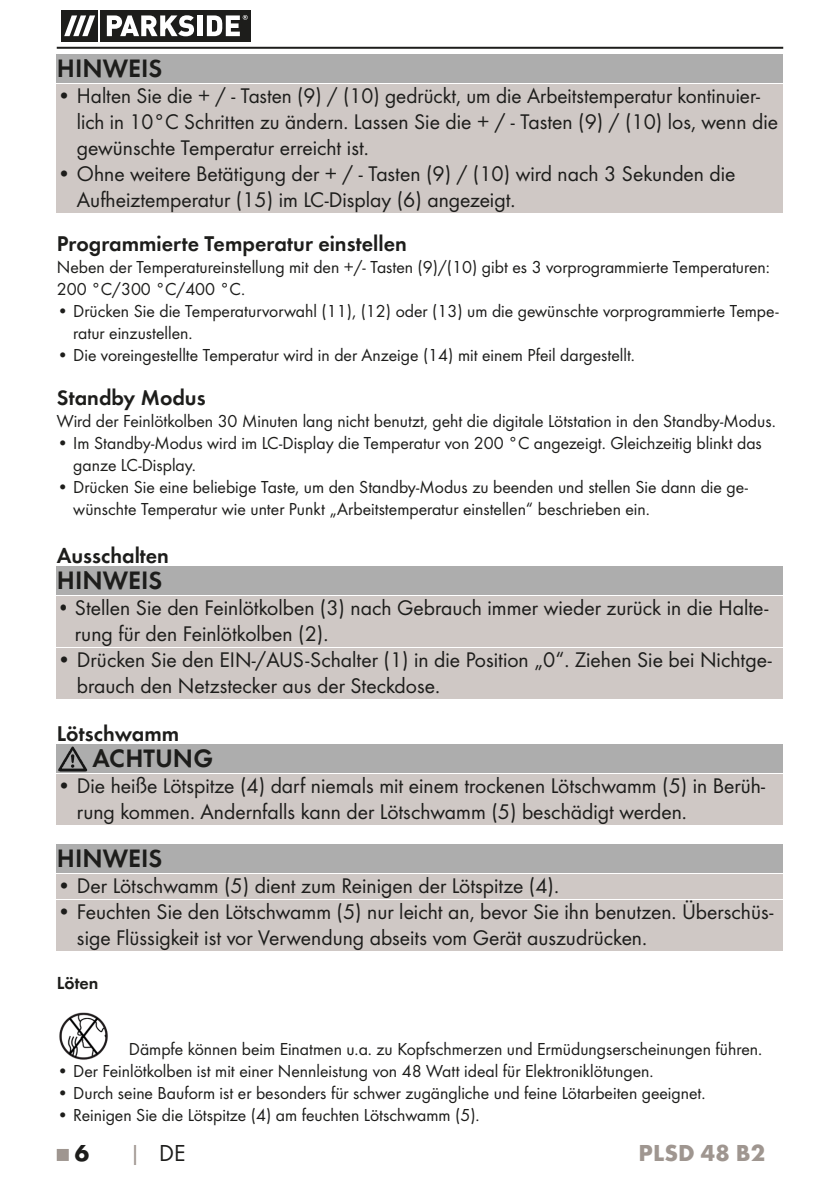
<style>
.page{position:relative;width:840px;height:1191px;background:#fff}
.page>*{position:absolute;margin:0;border:0;box-sizing:border-box;transform-origin:0 0}
.t1{font:26px "Futura Dem";color:#1d1d1b}
.t2{font:700 24px "Futura";color:#9f9690}
.t3{font:24px "Futura Boo";color:#1d1d1b}
.t4{font:700 24px "Futura";color:#1d1d1b}
.t5{font:22px/26px "Futura Boo";color:#1d1d1b}
.t6{font:22px/26px "Futura Boo";color:#1d1d1b;scale:.9 1}
.t7{font:22px "Futura Dem";color:#1d1d1b}
.t8{font:18px/22px "Futura Boo";color:#1d1d1b}
.t9{font:18px "Futura Dem";letter-spacing:.005em;color:#1d1d1b}
.s1{color:#9f9690}
</style>
<div class="page">
<hr style="left:57px;top:47px;width:725px;height:2px;background:#1d1d1b">
<svg style="left:61px;top:10px;width:190px;height:32px"></svg>
<div style="left:61px;top:10px;width:37px;height:31px;background:#1d1d1b"></div>
<div style="left:100px;top:10px;width:150px;height:31px;background:#1d1d1b"></div>
<svg style="left:64px;top:15px;width:31px;height:21px"></svg>
<svg style="left:107px;top:15px;width:87px;height:21px"></svg>
<div style="left:197px;top:15px;width:5px;height:21px;background:#fff"></div>
<svg style="left:207px;top:15px;width:40px;height:21px"></svg>
<div style="left:57px;top:1149px;width:12px;height:12px;background:#9f9690"></div>
<div style="left:57px;top:54px;width:725px;height:29px;background:#adadad"></div>
<div style="left:57px;top:84px;width:725px;height:77px;background:#cfc8c5"></div>
<div style="left:57px;top:152px;width:725px;height:61px;background:#cfc8c5"></div>
<div style="left:57px;top:566px;width:725px;height:29px;background:#adadad"></div>
<div style="left:57px;top:596px;width:725px;height:51px;background:#cfc8c5"></div>
<div style="left:57px;top:648px;width:725px;height:51px;background:#cfc8c5"></div>
<div style="left:57px;top:744px;width:725px;height:29px;background:#adadad"></div>
<div style="left:57px;top:774px;width:725px;height:51px;background:#cfc8c5"></div>
<div style="left:57px;top:844px;width:725px;height:29px;background:#adadad"></div>
<div style="left:57px;top:874px;width:725px;height:25px;background:#cfc8c5"></div>
<div style="left:57px;top:900px;width:725px;height:51px;background:#cfc8c5"></div>
<img style="left:58px;top:746px;width:30px;height:26px">
<img style="left:59px;top:1012px;width:49px;height:48px">
<h1 class="t1" style="left:57px;top:49px;width:107px">HINWEIS</h1>
<p class="t5" style="left:77px;top:81px;width:702px;text-indent:-20px">• Halten Sie die + / - Tasten (9) / (10) gedrückt, um die Arbeitstemperatur kontinuier&shy;lich in 10°C Schritten zu ändern. Lassen Sie die + / - Tasten (9) / (10) los, wenn die gewünschte Temperatur erreicht ist.</p>
<p class="t5" style="left:77px;top:159px;width:659px;text-indent:-20px">• Ohne weitere Betätigung der + / - Tasten (9) / (10) wird nach 3 Sekunden die<br>Aufheiztemperatur (15) im LC-Display (6) angezeigt.</p>
<p class="t7" style="left:57px;top:227px;width:351px">Programmierte Temperatur einstellen</p>
<p class="t8" style="left:57px;top:255px;width:714px">Neben der Temperatureinstellung mit den +/- Tasten (9)/(10) gibt es 3 vorprogrammierte Temperaturen:<br>200 °C/300 °C/400 °C.</p>
<p class="t8" style="left:73px;top:299px;width:706px;text-indent:-17px">• Drücken Sie die Temperaturvorwahl (11), (12) oder (13) um die gewünschte vorprogrammierte Tempe&shy;ratur einzustellen.</p>
<p class="t8" style="left:57px;top:343px;width:579px">• Die voreingestellte Temperatur wird in der Anzeige (14) mit einem Pfeil dargestellt.</p>
<p class="t7" style="left:57px;top:381px;width:150px">Standby Modus</p>
<p class="t8" style="left:57px;top:409px;width:720px">Wird der Feinlötkolben 30 Minuten lang nicht benutzt, geht die digitale Lötstation in den Standby-Modus.</p>
<p class="t8" style="left:73px;top:431px;width:689px;text-indent:-17px">• Im Standby-Modus wird im LC-Display die Temperatur von 200 °C angezeigt. Gleichzeitig blinkt das ganze LC-Display.</p>
<p class="t8" style="left:73px;top:475px;width:676px;text-indent:-17px">• Drücken Sie eine beliebige Taste, um den Standby-Modus zu beenden und stellen Sie dann die ge&shy;wünschte Temperatur wie unter Punkt „Arbeitstemperatur einstellen“ beschrieben ein.</p>
<p class="t7" style="left:57px;top:539px;width:114px">Ausschalten</p>
<h1 class="t1" style="left:57px;top:561px;width:107px">HINWEIS</h1>
<p class="t6" style="left:75px;top:593px;width:771px;text-indent:-18px">• Stellen Sie den Feinlötkolben (3) nach Gebrauch immer wieder zurück in die Halte&shy;rung für den Feinlötkolben (2).</p>
<p class="t5" style="left:77px;top:645px;width:696px;text-indent:-20px">• Drücken Sie den EIN-/AUS-Schalter (1) in die Position „0“. Ziehen Sie bei Nichtge&shy;brauch den Netzstecker aus der Steckdose.</p>
<p class="t7" style="left:57px;top:717px;width:124px">Lötschwamm</p>
<h1 class="t1" style="left:93px;top:739px;width:122px">ACHTUNG</h1>
<p class="t5" style="left:77px;top:771px;width:689px;text-indent:-20px">• Die heiße Lötspitze (4) darf niemals mit einem trockenen Lötschwamm (5) in Berüh&shy;rung kommen. Andernfalls kann der Lötschwamm (5) beschädigt werden.</p>
<h1 class="t1" style="left:57px;top:839px;width:107px">HINWEIS</h1>
<p class="t5" style="left:57px;top:871px;width:503px">• Der Lötschwamm (5) dient zum Reinigen der Lötspitze (4).</p>
<p class="t5" style="left:77px;top:897px;width:697px;text-indent:-20px">• Feuchten Sie den Lötschwamm (5) nur leicht an, bevor Sie ihn benutzen. Überschüs&shy;sige Flüssigkeit ist vor Verwendung abseits vom Gerät auszudrücken.</p>
<p class="t9" style="left:57px;top:969px;width:43px">Löten</p>
<p class="t8" style="left:129px;top:1037px;width:634px">Dämpfe können beim Einatmen u.a. zu Kopfschmerzen und Ermüdungserscheinungen führen.</p>
<p class="t8" style="left:57px;top:1059px;width:598px">• Der Feinlötkolben ist mit einer Nennleistung von 48 Watt ideal für Elektroniklötungen.</p>
<p class="t8" style="left:57px;top:1081px;width:649px">• Durch seine Bauform ist er besonders für schwer zugängliche und feine Lötarbeiten geeignet.</p>
<p class="t8" style="left:57px;top:1103px;width:424px">• Reinigen Sie die Lötspitze (4) am feuchten Lötschwamm (5).</p>
<h2 class="t4" style="left:75px;top:1135px;width:16px">6</h2>
<h2 class="t3" style="left:129px;top:1136px;width:58px"><span class="s1">|</span> DE</h2>
<h2 class="t2" style="left:638px;top:1135px;width:128px">PLSD 48 B2</h2>
</div>
